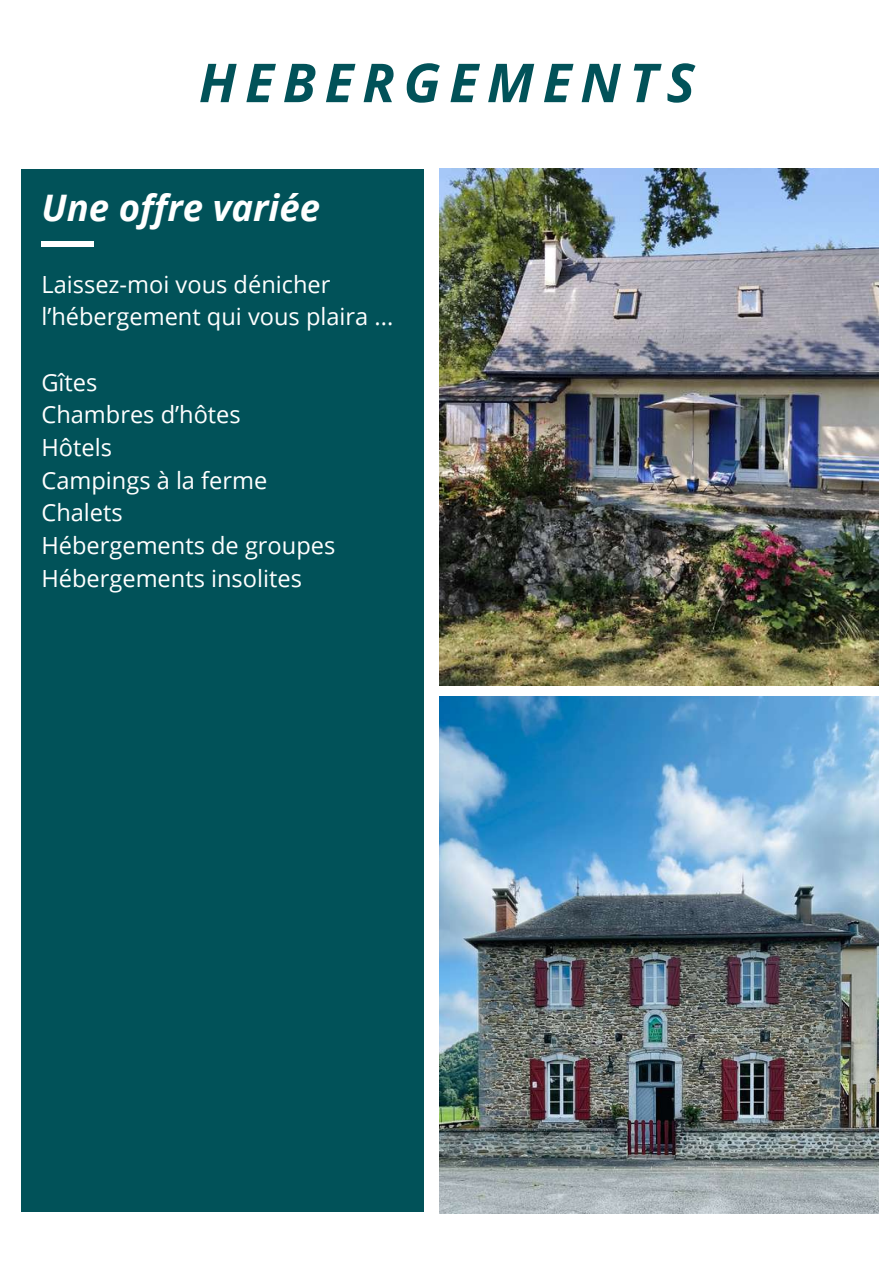
<style>
.page{position:relative;width:893px;height:1264px;background:#fff}
.page>*{position:absolute;margin:0;border:0;box-sizing:border-box;transform-origin:0 0}
.t1{font:italic 700 53.7px "Open Sans";letter-spacing:.16em;color:#015259}
.t2{font:italic 700 36.6px "Open Sans";color:#fff}
.t3{font:23.55px/32.7px "Open Sans";color:#fff}
</style>
<div class="page">
<img style="left:439px;top:696px;width:439px;height:517px">
<img style="left:439px;top:169px;width:439px;height:516px">
<div style="left:21px;top:169px;width:402px;height:1042px;background:#015259"></div>
<div style="left:41px;top:241px;width:53px;height:6px;background:#fff"></div>
<h1 class="t1" style="left:199px;top:45px;width:497px">HEBERGEMENTS</h1>
<h2 class="t2" style="left:41px;top:181px;width:280px">Une offre variée</h2>
<p class="t3" style="left:41px;top:267px;width:353px">Laissez-moi vous dénicher l’hébergement qui vous plaira ...</p>
<p class="t3" style="left:41px;top:365px;width:295px">Gîtes<br>Chambres d’hôtes<br>Hôtels<br>Campings à la ferme<br>Chalets<br>Hébergements de groupes<br>Hébergements insolites</p>
</div>
